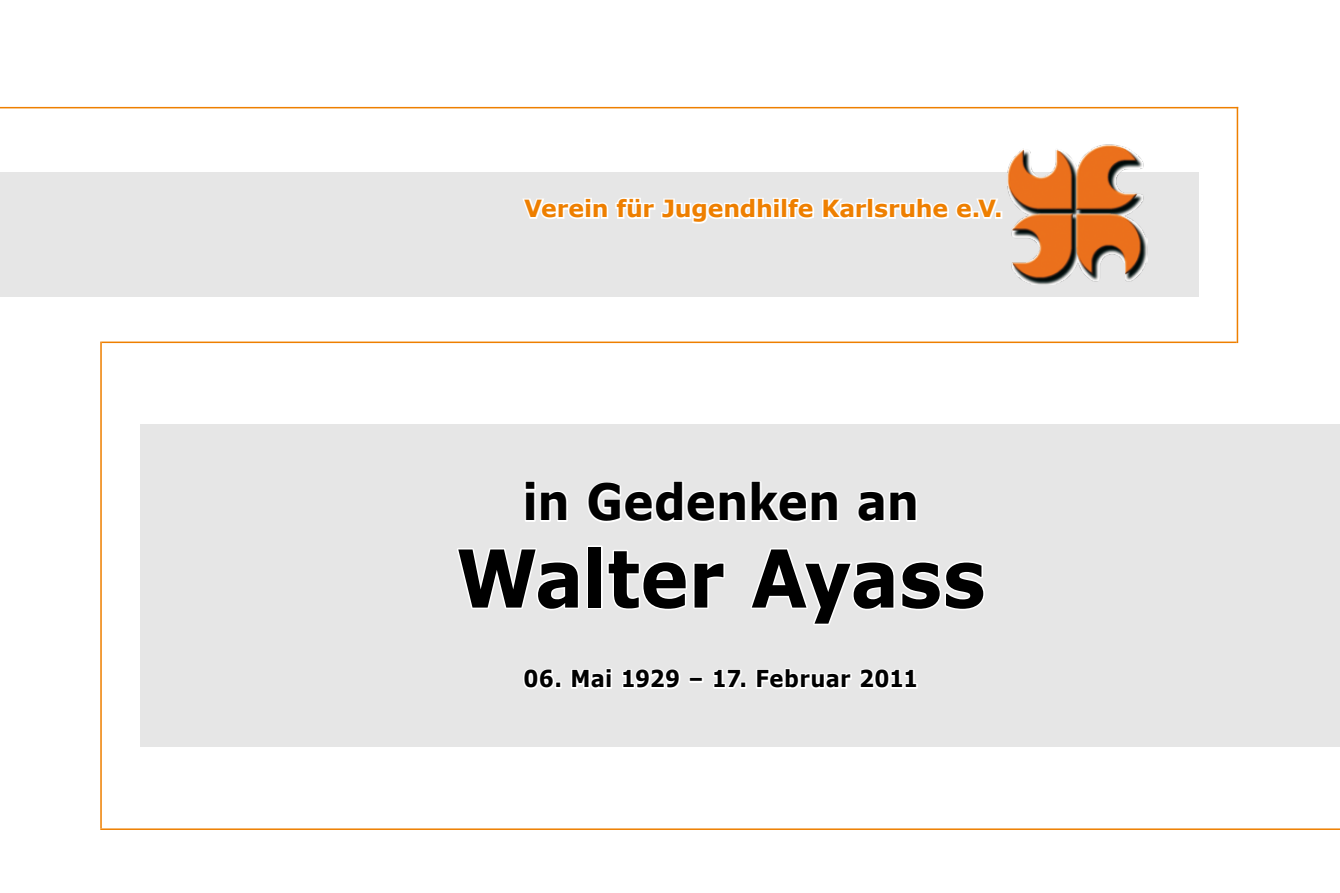
<style>
.page{position:relative;width:1340px;height:893px;background:#fff}
.page>*{position:absolute;margin:0;border:0;box-sizing:border-box;transform-origin:0 0}
.t1{font:700 79.88px "Verdana";color:#000;scale:.91 1}
.t2{font:700 49.95px "Verdana";color:#000;scale:.91 1}
.t3{font:700 23.62px "Verdana";letter-spacing:-.01em;color:#ee7f00}
.t4{font:700 23.4px "Verdana";letter-spacing:.015em;color:#000;scale:.91 1}
</style>
<div class="page">
<div style="left:140px;top:425px;width:1199px;height:322px;background:#e6e6e6"></div>
<div style="left:0;top:172px;width:1198px;height:125px;background:#e6e6e6"></div>
<svg style="left:523px;top:198px;width:250px;height:26px"></svg>
<div style="left:773px;top:203px;width:7px;height:16px;border:3px solid #fff"></div>
<div style="left:772px;top:198px;width:8px;height:6px;border:3px solid #fff"></div>
<div style="left:780px;top:198px;width:8px;height:21px;border:3px solid #fff"></div>
<svg style="left:785px;top:198px;width:213px;height:21px"></svg>
<div style="left:994px;top:211px;width:8px;height:8px;border:3px solid #fff"></div>
<hr style="left:100px;top:342px;width:2px;height:486px;background:#ee7f00">
<hr style="left:102px;top:342px;width:1134px;height:1px;background:#ee7f00">
<svg style="left:524px;top:481px;width:44px;height:41px"></svg>
<svg style="left:587px;top:481px;width:251px;height:42px"></svg>
<svg style="left:857px;top:491px;width:60px;height:32px"></svg>
<svg style="left:457px;top:548px;width:122px;height:62px"></svg>
<div style="left:587px;top:545px;width:16px;height:64px;border:3px solid #fff"></div>
<svg style="left:607px;top:550px;width:118px;height:60px"></svg>
<svg style="left:750px;top:548px;width:235px;height:77px"></svg>
<svg style="left:523px;top:669px;width:31px;height:20px"></svg>
<div style="left:554px;top:681px;width:7px;height:8px;border:3px solid #fff"></div>
<svg style="left:571px;top:669px;width:34px;height:20px"></svg>
<div style="left:605px;top:673px;width:7px;height:16px;border:3px solid #fff"></div>
<div style="left:605px;top:668px;width:7px;height:6px;border:3px solid #fff"></div>
<svg style="left:622px;top:669px;width:58px;height:20px"></svg>
<div style="left:688px;top:677px;width:15px;height:6px;border:3px solid #fff"></div>
<svg style="left:713px;top:669px;width:29px;height:20px"></svg>
<div style="left:739px;top:681px;width:7px;height:8px;border:3px solid #fff"></div>
<svg style="left:756px;top:668px;width:162px;height:21px"></svg>
<hr style="left:100px;top:828px;width:1239px;height:2px;background:#ee7f00">
<hr style="left:1236px;top:107px;width:2px;height:236px;background:#ee7f00">
<hr style="left:0;top:107px;width:1238px;height:1px;background:#ee7f00">
<img style="left:1001px;top:144px;width:146px;height:140px">
<p class="t3" style="left:524px;top:192px;width:480px">Verein für Jugendhilfe Karlsruhe e.V.</p>
<h2 class="t2" style="left:522px;top:467px;width:437px">in Gedenken an</h2>
<h1 class="t1" style="left:456px;top:522px;width:583px">Walter Ayass</h1>
<p class="t4" style="left:523px;top:662px;width:435px">06. Mai 1929 – 17. Februar 2011</p>
</div>
